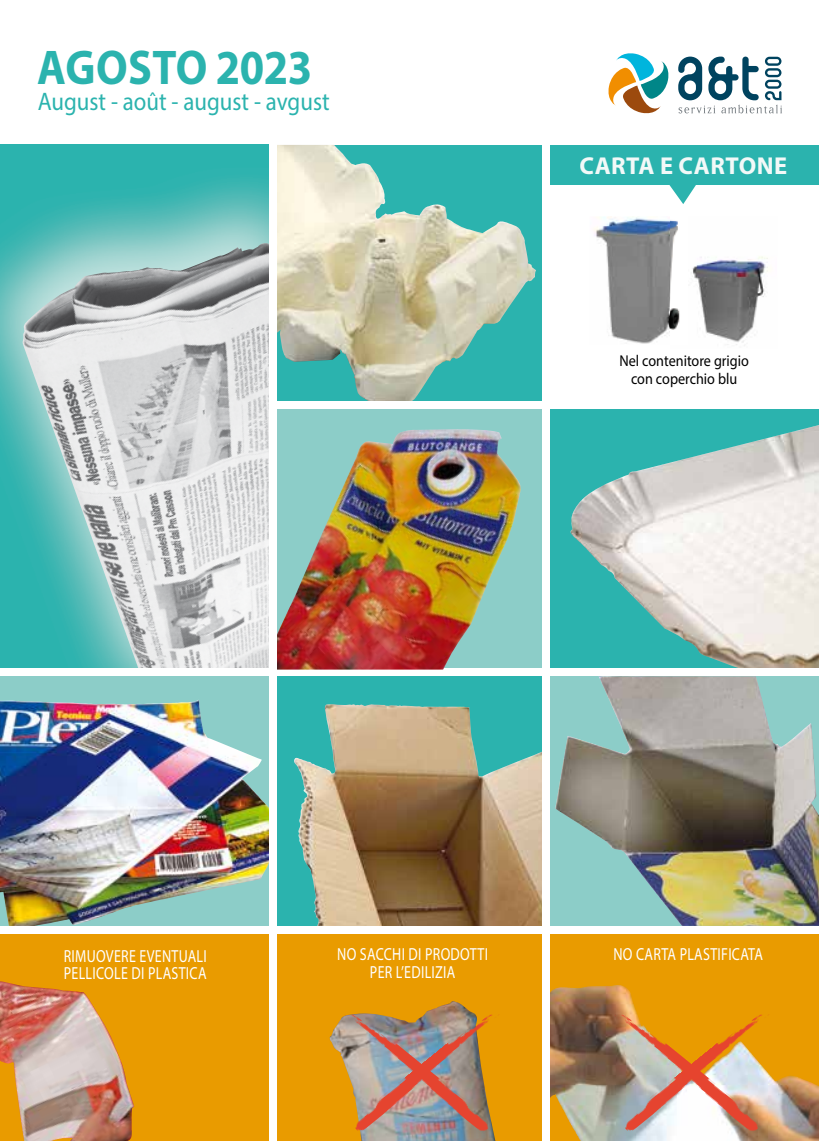
<style>
.page{position:relative;width:819px;height:1141px;background:#fff}
.page>*{position:absolute;margin:0;border:0;box-sizing:border-box;transform-origin:0 0}
.t1{font:700 49px "Myriad Pro";letter-spacing:-.01em;color:#2bb3ae;scale:.9 1}
.t2{font:25.38px "Myriad Pro";color:#2bb3ae;scale:.9 1}
.t3{font:700 24.5px "Myriad Pro";letter-spacing:.02em;color:#f2f9f8}
.t4{font:17.5px/17.5px "Myriad Pro";letter-spacing:.02em;color:#fff;scale:.8 1}
.t5{font:15.75px/17.5px "Myriad Pro";color:#000;text-align:center;scale:.9 1}
</style>
<div class="page">
<div style="left:0;top:145px;width:273px;height:529px;background:#2bb3ae"></div>
<div style="left:277px;top:145px;width:269px;height:267px;background:#2bb3ae"></div>
<div style="left:546px;top:407px;width:273px;height:265px;background:#2bb3ae"></div>
<div style="left:272px;top:407px;width:272px;height:263px;background:#8ccdc8"></div>
<div style="left:0;top:674px;width:274px;height:252px;background:#8ccdc8"></div>
<svg style="left:277px;top:676px;width:265px;height:250px;background:#7e9276"></svg>
<svg style="left:550px;top:676px;width:5px;height:250px"></svg>
<div style="left:277px;top:932px;width:261px;height:209px;background:#e99b00"></div>
<div style="left:532px;top:932px;width:287px;height:209px;background:#e99b00"></div>
<div style="left:0;top:932px;width:274px;height:209px;background:#e99b00"></div>
<img style="left:0;top:167px;width:270px;height:502px">
<img style="left:22px;top:243px;width:248px;height:426px">
<img style="left:294px;top:704px;width:41px;height:207px">
<img style="left:277px;top:145px;width:259px;height:256px">
<img style="left:0;top:700px;width:270px;height:226px">
<img style="left:555px;top:676px;width:264px;height:250px">
<img style="left:569px;top:425px;width:250px;height:244px">
<div style="left:0;top:669px;width:819px;height:7px;background:#fff"></div>
<svg style="left:549px;top:935px;width:270px;height:206px"></svg>
<img style="left:549px;top:986px;width:62px;height:139px">
<img style="left:329px;top:1001px;width:166px;height:140px">
<div style="left:0;top:926px;width:819px;height:7px;background:#fff"></div>
<img style="left:0;top:981px;width:134px;height:160px">
<div style="left:273px;top:401px;width:546px;height:7px;background:#fff"></div>
<img style="left:277px;top:429px;width:244px;height:241px">
<div style="left:270px;top:139px;width:7px;height:1002px;background:#fff"></div>
<svg style="left:678px;top:57px;width:104px;height:56px"></svg>
<svg style="left:608px;top:53px;width:61px;height:61px"></svg>
<div style="left:547px;top:145px;width:272px;height:40px;background:#2bb3ae"></div>
<svg style="left:669px;top:185px;width:27px;height:19px"></svg>
<img style="left:610px;top:1014px;width:153px;height:120px">
<img style="left:619px;top:1014px;width:155px;height:119px">
<img style="left:340px;top:1014px;width:153px;height:120px">
<img style="left:350px;top:1014px;width:145px;height:119px">
<div style="left:542px;top:136px;width:7px;height:1005px;background:#fff"></div>
<img style="left:692px;top:256px;width:76px;height:90px">
<img style="left:594px;top:216px;width:76px;height:128px">
<img style="left:670px;top:220px;width:10px;height:110px">
<h1 class="t1" style="left:37px;top:35px;width:307px">AGOSTO 2023</h1>
<h2 class="t2" style="left:38px;top:86px;width:326px">August - août - august - avgust</h2>
<h3 class="t3" style="left:579px;top:150px;width:209px">CARTA E CARTONE</h3>
<p class="t5" style="left:619px;top:352px;width:145px">Nel contenitore grigio con coperchio blu</p>
<p class="t4" style="left:64px;top:947px;width:180px">RIMUOVERE EVENTUALI<br>PELLICOLE DI PLASTICA</p>
<p class="t4" style="left:337px;top:945px;width:190px">NO SACCHI DI PRODOTTI</p>
<p class="t4" style="left:613px;top:945px;width:188px">NO CARTA PLASTIFICATA</p>
<p class="t4" style="left:370px;top:963px;width:108px">PER L’EDILIZIA</p>
</div>
